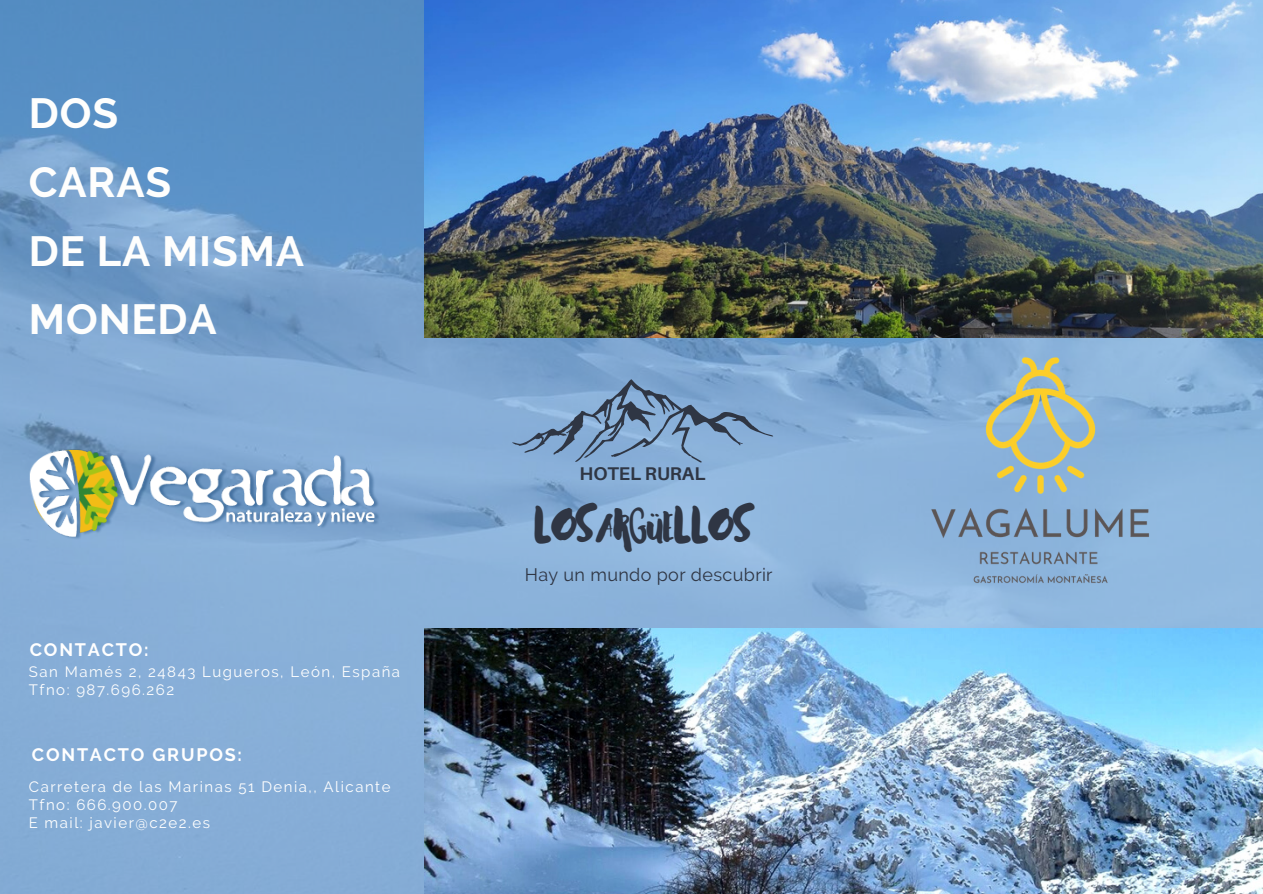
<style>
.page{position:relative;width:1263px;height:894px;background:#fff}
.page>*{position:absolute;margin:0;border:0;box-sizing:border-box;transform-origin:0 0}
.t1{font:700 42px/68.6px "Raleway";letter-spacing:.02em;color:#fefefd}
.t2{font:700 18.45px "Aileron";color:#2f3644}
.t3{font:700 18px "Raleway";letter-spacing:.1em;color:#fff}
.t4{font:18px "Raleway";letter-spacing:.02em;color:#2f3644}
.t5{font:15px/18px "Raleway";letter-spacing:.1em;color:#fff}
</style>
<div class="page">
<img style="left:0;top:0;width:1263px;height:893px">
<img style="left:425px;top:628px;width:837px;height:265px">
<img style="left:425px;top:0;width:837px;height:337px">
<svg style="left:512px;top:379px;width:261px;height:83px;background:#799cc1"></svg>
<img style="left:871px;top:337px;width:339px;height:340px">
<img style="left:29px;top:446px;width:354px;height:95px">
<svg style="left:535px;top:502px;width:220px;height:50px;background:#93b9df"></svg>
<h1 class="t1" style="left:29px;top:79px;width:277px">DOS<br>CARAS<br>DE LA MISMA<br>MONEDA</h1>
<p class="t3" style="left:30px;top:639px;width:120px">CONTACTO:</p>
<p class="t5" style="left:29px;top:662px;width:373px">San Mamés 2, 24843 Lugueros, León, España<br>Tfno: 987.696.262</p>
<p class="t3" style="left:32px;top:743px;width:212px">CONTACTO GRUPOS:</p>
<p class="t5" style="left:29px;top:777px;width:363px">Carretera de las Marinas 51 Denia,, Alicante<br>Tfno: 666.900.007<br>E mail: javier@c2e2.es</p>
<p class="t2" style="left:580px;top:461px;width:127px">HOTEL RURAL</p>
<p class="t4" style="left:525px;top:563px;width:249px">Hay un mundo por descubrir</p>
</div>
